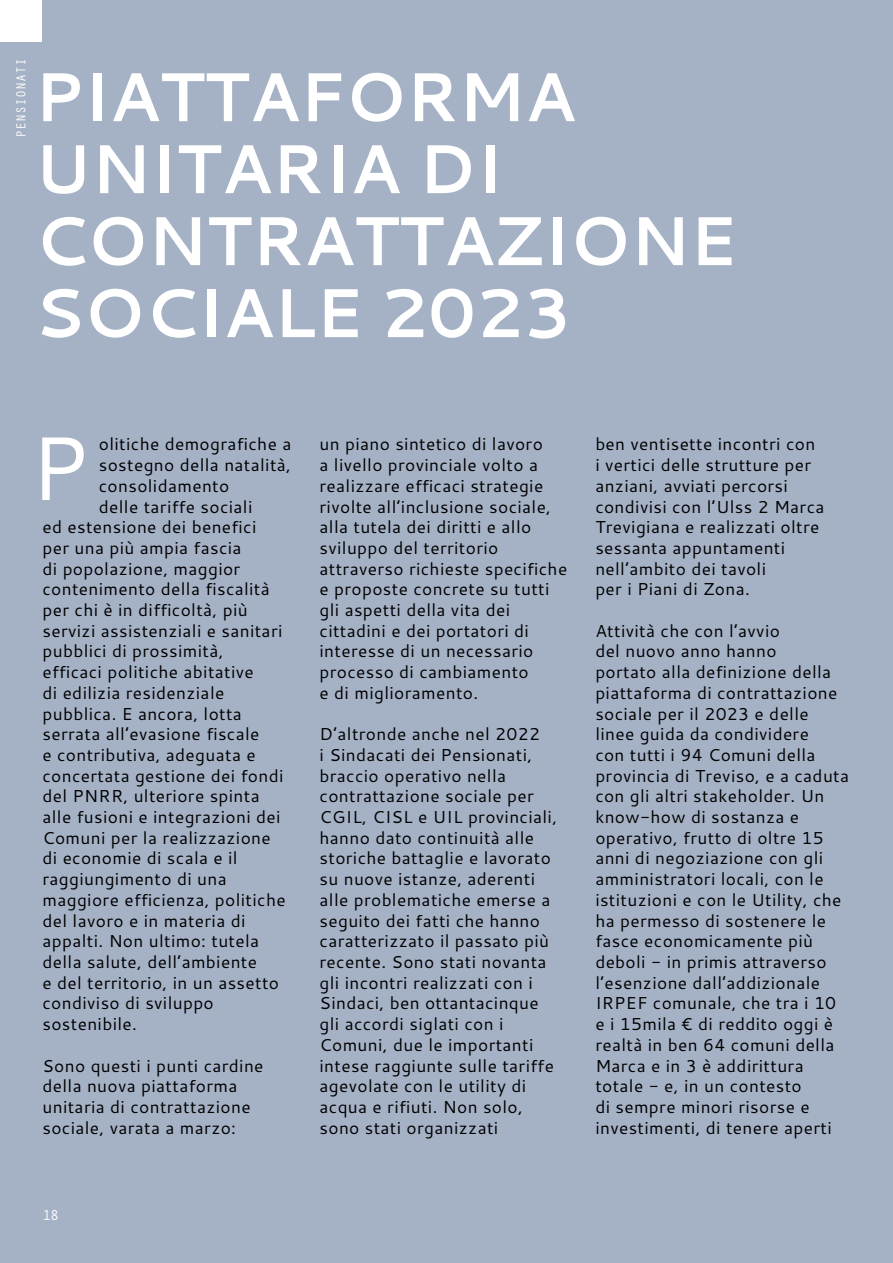
<style>
.page{position:relative;width:893px;height:1263px;background:#a5b2c6}
.page>*{position:absolute;margin:0;border:0;box-sizing:border-box;transform-origin:0 0}
.t1{font:90px "Cantarell";color:#fff}
.t2{font:700 69px/72px "Cantarell";letter-spacing:-.01em;color:#fff}
.t3{font:17.25px/20.7px "Cantarell";letter-spacing:.02em;color:#000}
.t4{font:15px "Orator Std";color:#fff}
.t5{font:13.5px "Orator Std";color:#fff}
</style>
<div class="page">
<div style="left:0;top:0;width:41px;height:41px;background:#fff"></div>
<p class="t5" style="left:11px;top:138px;width:82px;rotate:-90deg">PENSIONATI</p>
<h2 class="t2" style="left:34px;top:59px;width:704px">PIATTAFORMA<br>UNITARIA DI<br>CONTRATTAZIONE<br>SOCIALE 2023</h2>
<h1 class="t1" style="left:30px;top:406px;width:60px">P</h1>
<p class="t3" style="left:99px;top:433px;width:194px">olitiche demografiche a</p>
<p class="t3" style="left:99px;top:454px;width:194px">sostegno della natalità,</p>
<p class="t3" style="left:99px;top:475px;width:132px">consolidamento</p>
<p class="t3" style="left:99px;top:495px;width:155px">delle tariffe sociali</p>
<p class="t3" style="left:43px;top:516px;width:215px">ed estensione dei benefici</p>
<p class="t3" style="left:43px;top:537px;width:201px">per una più ampia fascia</p>
<p class="t3" style="left:43px;top:558px;width:199px">di popolazione, maggior</p>
<p class="t3" style="left:43px;top:578px;width:229px">contenimento della fiscalità</p>
<p class="t3" style="left:43px;top:599px;width:207px">per chi è in difficoltà, più</p>
<p class="t3" style="left:43px;top:620px;width:241px">servizi assistenziali e sanitari</p>
<p class="t3" style="left:43px;top:640px;width:182px">pubblici di prossimità,</p>
<p class="t3" style="left:43px;top:661px;width:213px">efficaci politiche abitative</p>
<p class="t3" style="left:43px;top:682px;width:183px">di edilizia residenziale</p>
<p class="t3" style="left:43px;top:702px;width:201px">pubblica. E ancora, lotta</p>
<p class="t3" style="left:43px;top:723px;width:218px">serrata all’evasione fiscale</p>
<p class="t3" style="left:43px;top:744px;width:215px">e contributiva, adeguata e</p>
<p class="t3" style="left:43px;top:765px;width:242px">concertata gestione dei fondi</p>
<p class="t3" style="left:43px;top:785px;width:219px">del PNRR, ulteriore spinta</p>
<p class="t3" style="left:43px;top:806px;width:240px">alle fusioni e integrazioni dei</p>
<p class="t3" style="left:43px;top:827px;width:230px">Comuni per la realizzazione</p>
<p class="t3" style="left:43px;top:847px;width:197px">di economie di scala e il</p>
<p class="t3" style="left:43px;top:868px;width:186px">raggiungimento di una</p>
<p class="t3" style="left:43px;top:889px;width:245px">maggiore efficienza, politiche</p>
<p class="t3" style="left:43px;top:909px;width:205px">del lavoro e in materia di</p>
<p class="t3" style="left:43px;top:930px;width:218px">appalti. Non ultimo: tutela</p>
<p class="t3" style="left:43px;top:951px;width:216px">della salute, dell’ambiente</p>
<p class="t3" style="left:43px;top:972px;width:238px">e del territorio, in un assetto</p>
<p class="t3" style="left:43px;top:992px;width:173px">condiviso di sviluppo</p>
<p class="t3" style="left:43px;top:1013px;width:96px">sostenibile.</p>
<p class="t3" style="left:43px;top:1054px;width:223px">Sono questi i punti cardine della nuova piattaforma unitaria di contrattazione sociale, varata a marzo:</p>
<p class="t4" style="left:43px;top:1204px;width:18px">18</p>
<p class="t3" style="left:320px;top:433px;width:249px">un piano sintetico di lavoro<br>a livello provinciale volto a realizzare efficaci strategie rivolte all’inclusione sociale, alla tutela dei diritti e allo sviluppo del territorio attraverso richieste specifiche e proposte concrete su tutti gli aspetti della vita dei cittadini e dei portatori di interesse di un necessario processo di cambiamento<br>e di miglioramento.</p>
<p class="t3" style="left:320px;top:723px;width:239px">D’altronde anche nel 2022<br>i Sindacati dei Pensionati, braccio operativo nella contrattazione sociale per<br>CGIL, CISL e UIL provinciali, hanno dato continuità alle storiche battaglie e lavorato su nuove istanze, aderenti alle problematiche emerse a seguito dei fatti che hanno caratterizzato il passato più recente. Sono stati novanta gli incontri realizzati con i<br>Sindaci, ben ottantacinque gli accordi siglati con i<br>Comuni, due le importanti intese raggiunte sulle tariffe agevolate con le utility di acqua e rifiuti. Non solo, sono stati organizzati</p>
<p class="t3" style="left:595px;top:433px;width:231px">ben ventisette incontri con<br>i vertici delle strutture per anziani, avviati percorsi condivisi con l’Ulss 2 Marca<br>Trevigiana e realizzati oltre sessanta appuntamenti nell’ambito dei tavoli<br>per i Piani di Zona.</p>
<p class="t3" style="left:595px;top:620px;width:255px">Attività che con l’avvio<br>del nuovo anno hanno<br>portato alla definizione della piattaforma di contrattazione sociale per il 2023 e delle linee guida da condividere<br>con tutti i 94 Comuni della provincia di Treviso, e a caduta con gli altri stakeholder. Un know-how di sostanza e operativo, frutto di oltre 15 anni di negoziazione con gli amministratori locali, con le istituzioni e con le Utility, che ha permesso di sostenere le fasce economicamente più deboli - in primis attraverso l’esenzione dall’addizionale<br>IRPEF comunale, che tra i 10 e i 15mila € di reddito oggi è realtà in ben 64 comuni della<br>Marca e in 3 è addirittura totale - e, in un contesto<br>di sempre minori risorse e investimenti, di tenere aperti</p>
</div>
